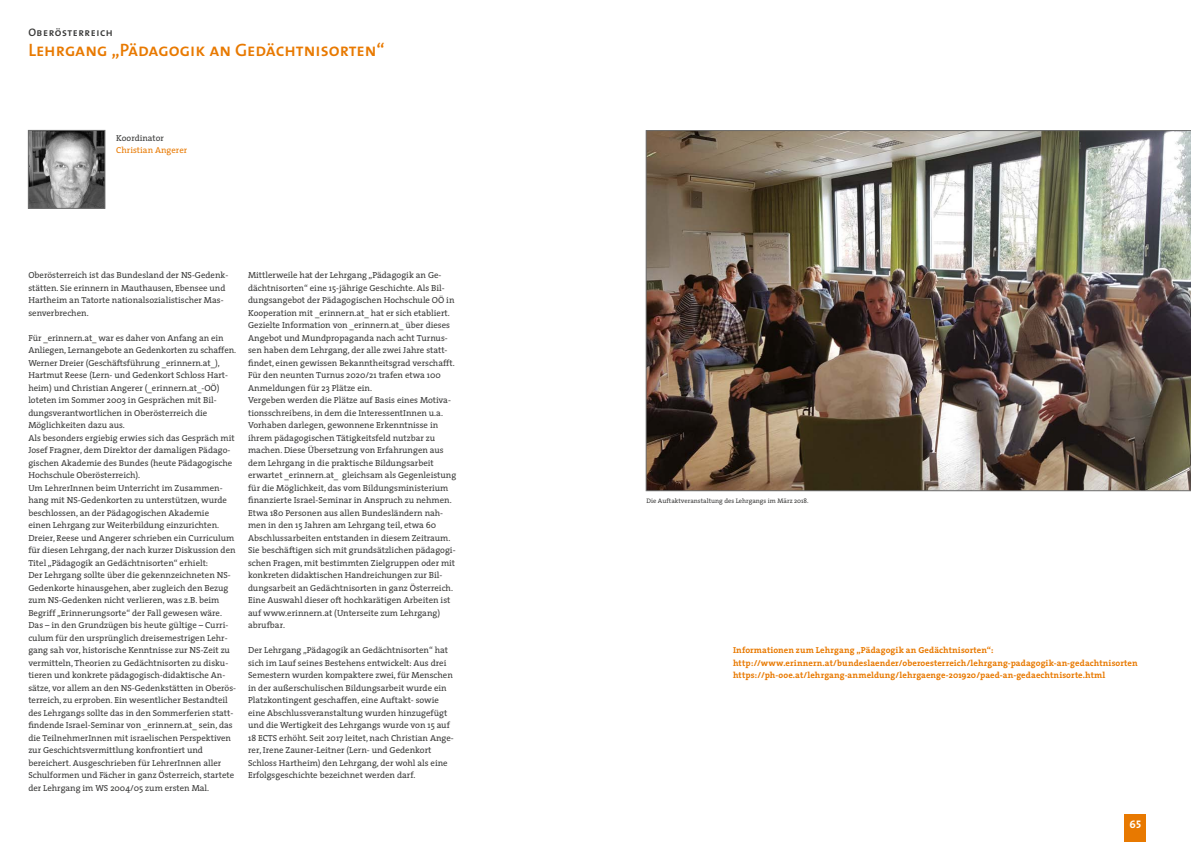
<style>
.page{position:relative;width:1191px;height:842px;background:#fff}
.page>*{position:absolute;margin:0;border:0;box-sizing:border-box;transform-origin:0 0}
.t1{font:18px "The Sans Semi Bold Caps";color:#e87900}
.t2{font:11px "The Sans Semi Bold Caps";letter-spacing:.05em;color:#3a3a39}
.t3{font:11px "The Sans Bold Caps";color:#fff}
.t4{font:8.8px/12.5px "The Serif";color:#3a3a39}
.t5{font:700 8.7px/12.5px "The Serif";letter-spacing:.01em;color:#e87900}
.t6{font:8.7px "The Serif";letter-spacing:.005em;color:#e87900}
.t7{font:8.7px "The Serif";letter-spacing:.005em;color:#3a3a39}
.t8{font:6.5px "The Serif";letter-spacing:.005em;color:#3a3a39}
</style>
<div class="page">
<div style="left:1124px;top:814px;width:22px;height:28px;background:#e87900"></div>
<img style="left:30px;top:132px;width:73px;height:74px">
<div style="left:28px;top:130px;width:77px;height:78px;border:1px solid #6e6e6e"></div>
<img style="left:646px;top:130px;width:545px;height:361px">
<p class="t2" style="left:28px;top:23px;width:86px">Oberösterreich</p>
<h1 class="t1" style="left:28px;top:35px;width:358px">Lehrgang „Pädagogik an Gedächtnisorten“</h1>
<p class="t7" style="left:116px;top:131px;width:49px">Koordinator</p>
<p class="t6" style="left:116px;top:143px;width:73px">Christian Angerer</p>
<p class="t4" style="left:28px;top:269px;width:201px">Oberösterreich ist das Bundesland der NS-Gedenk&shy;stätten. Sie erinnern in Mauthausen, Ebensee und Hartheim an Tatorte nationalsozialistischer Mas&shy;senverbrechen.</p>
<p class="t4" style="left:28px;top:331px;width:209px">Für _erinnern.at_ war es daher von Anfang an ein Anliegen, Lernangebote an Gedenkorten zu schaffen.<br>Werner Dreier (Geschäftsführung _erinnern.at_), Hartmut Reese (Lern- und Gedenkort Schloss Hart&shy;heim) und Christian Angerer (_erinnern.at_-OÖ) loteten im Sommer 2003 in Gesprächen mit Bil&shy;dungsverantwortlichen in Oberösterreich die Möglichkeiten dazu aus.<br>Als besonders ergiebig erwies sich das Gespräch mit Josef Fragner, dem Direktor der damaligen Pädago&shy;gischen Akademie des Bundes (heute Pädagogische Hochschule Oberösterreich).<br>Um LehrerInnen beim Unterricht im Zusammen&shy;hang mit NS-Gedenkorten zu unterstützen, wurde beschlossen, an der Pädagogischen Akademie<br>einen Lehrgang zur Weiterbildung einzurichten.<br>Dreier, Reese und Angerer schrieben ein Curriculum für diesen Lehrgang, der nach kurzer Diskussion den Titel „Pädagogik an Gedächtnisorten“ erhielt:<br>Der Lehrgang sollte über die gekennzeichneten NS-Gedenkorte hinausgehen, aber zugleich den Bezug zum NS-Gedenken nicht verlieren, was z.B. beim Begriff „Erinnerungsorte“ der Fall gewesen wäre.<br>Das – in den Grundzügen bis heute gültige – Curri&shy;culum für den ursprünglich dreisemestrigen Lehr&shy;gang sah vor, historische Kenntnisse zur NS-Zeit zu vermitteln, Theorien zu Gedächtnisorten zu disku&shy;tieren und konkrete pädagogisch-didaktische An&shy;sätze, vor allem an den NS-Gedenkstätten in Oberös&shy;terreich, zu erproben. Ein wesentlicher Bestandteil des Lehrgangs sollte das in den Sommerferien statt&shy;findende Israel-Seminar von _erinnern.at_ sein, das die TeilnehmerInnen mit israelischen Perspektiven zur Geschichtsvermittlung konfrontiert und bereichert. Ausgeschrieben für LehrerInnen aller Schulformen und Fächer in ganz Österreich, startete der Lehrgang im WS 2004/05 zum ersten Mal.</p>
<p class="t4" style="left:248px;top:269px;width:210px">Mittlerweile hat der Lehrgang „Pädagogik an Ge&shy;dächtnisorten“ eine 15-jährige Geschichte. Als Bil&shy;dungsangebot der Pädagogischen Hochschule OÖ in Kooperation mit _erinnern.at_ hat er sich etabliert.<br>Gezielte Information von _erinnern.at_ über dieses Angebot und Mundpropaganda nach acht Turnus&shy;sen haben dem Lehrgang, der alle zwei Jahre statt&shy;findet, einen gewissen Bekanntheitsgrad verschafft.<br>Für den neunten Turnus 2020/21 trafen etwa 100<br>Anmeldungen für 23 Plätze ein.<br>Vergeben werden die Plätze auf Basis eines Motiva&shy;tionsschreibens, in dem die InteressentInnen u.a.<br>Vorhaben darlegen, gewonnene Erkenntnisse in ihrem pädagogischen Tätigkeitsfeld nutzbar zu machen. Diese Übersetzung von Erfahrungen aus dem Lehrgang in die praktische Bildungsarbeit erwartet _erinnern.at_ gleichsam als Gegenleistung für die Möglichkeit, das vom Bildungsministerium finanzierte Israel-Seminar in Anspruch zu nehmen.<br>Etwa 180 Personen aus allen Bundesländern nah&shy;men in den 15 Jahren am Lehrgang teil, etwa 60<br>Abschlussarbeiten entstanden in diesem Zeitraum.<br>Sie beschäftigen sich mit grundsätzlichen pädagogi&shy;schen Fragen, mit bestimmten Zielgruppen oder mit konkreten didaktischen Handreichungen zur Bil&shy;dungsarbeit an Gedächtnisorten in ganz Österreich.<br>Eine Auswahl dieser oft hochkarätigen Arbeiten ist auf www.erinnern.at (Unterseite zum Lehrgang) abrufbar.</p>
<p class="t4" style="left:248px;top:644px;width:207px">Der Lehrgang „Pädagogik an Gedächtnisorten“ hat sich im Lauf seines Bestehens entwickelt: Aus drei Semestern wurden kompaktere zwei, für Menschen in der außerschulischen Bildungsarbeit wurde ein Platzkontingent geschaffen, eine Auftakt- sowie eine Abschlussveranstaltung wurden hinzugefügt und die Wertigkeit des Lehrgangs wurde von 15 auf 18 ECTS erhöht. Seit 2017 leitet, nach Christian Ange&shy;rer, Irene Zauner-Leitner (Lern- und Gedenkort Schloss Hartheim) den Lehrgang, der wohl als eine Erfolgsgeschichte bezeichnet werden darf.</p>
<p class="t5" style="left:733px;top:644px;width:406px">Informationen zum Lehrgang „Pädagogik an Gedächtnisorten“: http://www.erinnern.at/bundeslaender/oberoesterreich/lehrgang-padagogik-an-gedachtnisorten https://ph-ooe.at/lehrgang-anmeldung/lehrgaenge-201920/paed-an-gedaechtnisorte.html</p>
<p class="t8" style="left:646px;top:495px;width:164px">Die Auftaktveranstaltung des Lehrgangs im März 2018.</p>
<p class="t3" style="left:1129px;top:815px;width:13px">65</p>
</div>
